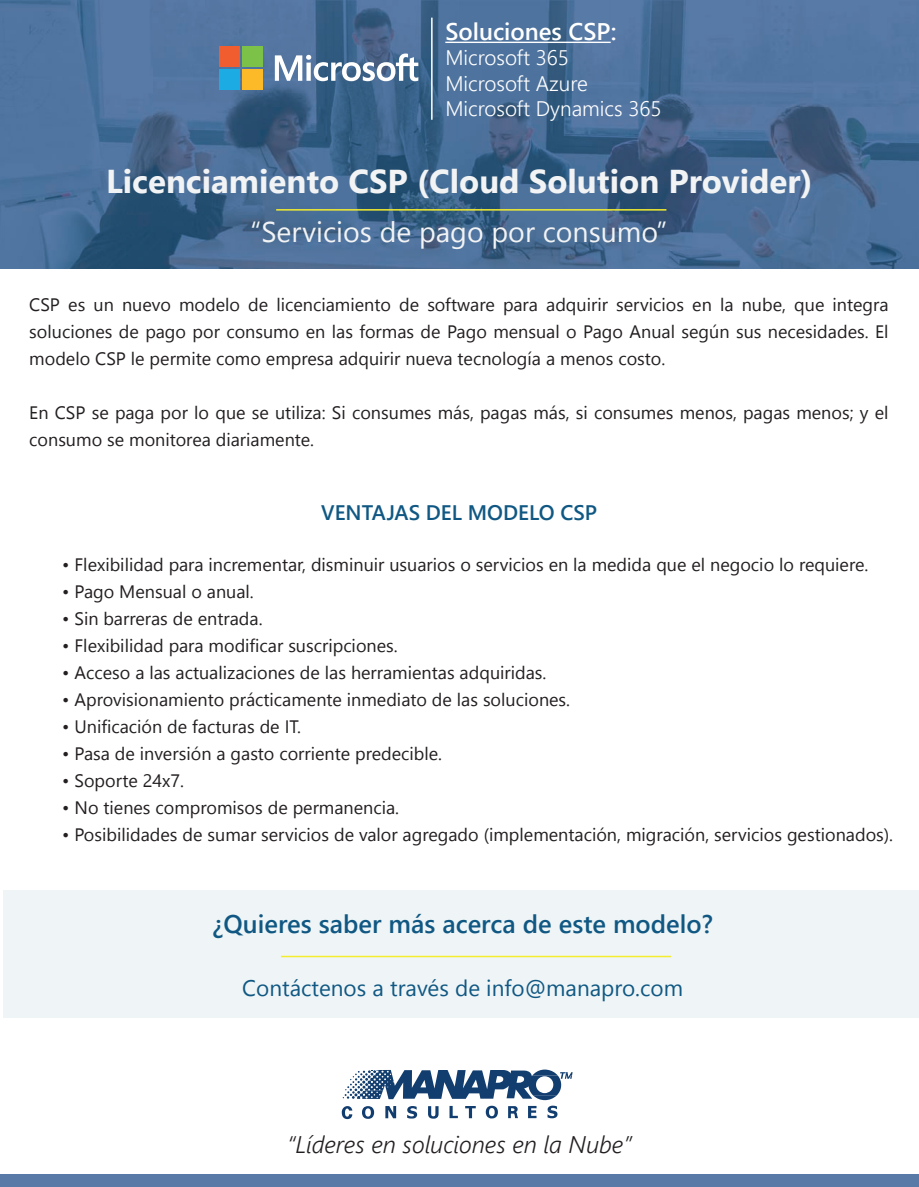
<style>
.page{position:relative;width:919px;height:1187px;background:#fff}
.page>*{position:absolute;margin:0;border:0;box-sizing:border-box;transform-origin:0 0}
.t1{font:700 33px "Segoe UI";color:#f2f3f4}
.t2{font:28.5px "Segoe UI";color:#f2f3f4}
.t3{font:600 25.5px "Segoe UI";color:#105883}
.t4{font:italic 300 24px "Segoe UI";color:#231f20}
.t5{font:600 24px "Segoe UI";color:#fff}
.t6{font:22.5px "Segoe UI";color:#105883}
.t7{font:300 21px/25.2px "Segoe UI";color:#fff}
.t8{font:600 21px "Segoe UI";color:#105883}
.t9{font:18px/27px "Segoe UI";color:#231f20;text-align:justify}
</style>
<div class="page">
<img style="left:0;top:1px;width:918px;height:268px">
<hr style="left:276px;top:209px;width:390px;height:1px;background:#f4ed2f">
<div style="left:0;top:1174px;width:918px;height:12px;background:#597aa7"></div>
<hr style="left:445px;top:42px;width:165px;height:1px;background:#fff">
<svg style="left:275px;top:54px;width:143px;height:27px"></svg>
<div style="left:220px;top:47px;width:20px;height:20px;background:#f15d2e"></div>
<div style="left:242px;top:47px;width:20px;height:20px;background:#7cc249"></div>
<div style="left:220px;top:69px;width:20px;height:20px;background:#1cabe2"></div>
<div style="left:242px;top:69px;width:20px;height:20px;background:#fcba29"></div>
<hr style="left:431px;top:18px;width:1px;height:102px;background:#fff">
<div style="left:3px;top:890px;width:915px;height:127px;background:#eff5f6"></div>
<hr style="left:281px;top:955px;width:390px;height:2px;background:#f4ed2f">
<svg style="left:341px;top:1069px;width:231px;height:50px"></svg>
<h3 class="t5" style="left:445px;top:12px;width:173px">Soluciones CSP:</h3>
<p class="t7" style="left:445px;top:45px;width:218px">Microsoft 365<br>Microsoft Azure<br>Microsoft Dynamics 365</p>
<h1 class="t1" style="left:106px;top:154px;width:708px">Licenciamiento CSP (Cloud Solution Provider)</h1>
<h2 class="t2" style="left:250px;top:209px;width:418px">“Servicios de pago por consumo”</h2>
<p class="t9" style="left:29px;top:291px;width:860px">CSP es un nuevo modelo de licenciamiento de software para adquirir servicios en la nube, que integra soluciones de pago por consumo en las formas de Pago mensual o Pago Anual según sus necesidades. El modelo CSP le permite como empresa adquirir nueva tecnología a menos costo.</p>
<p class="t9" style="left:29px;top:399px;width:860px">En CSP se paga por lo que se utiliza: Si consumes más, pagas más, si consumes menos, pagas menos; y el consumo se monitorea diariamente.</p>
<p class="t8" style="left:321px;top:495px;width:277px">VENTAJAS DEL MODELO CSP</p>
<p class="t9" style="left:62px;top:550px;width:807px">• Flexibilidad para incrementar, disminuir usuarios o servicios en la medida que el negocio lo requiere.</p>
<p class="t9" style="left:62px;top:577px;width:193px">• Pago Mensual o anual.</p>
<p class="t9" style="left:62px;top:604px;width:202px">• Sin barreras de entrada.</p>
<p class="t9" style="left:62px;top:631px;width:337px">• Flexibilidad para modificar suscripciones.</p>
<p class="t9" style="left:62px;top:658px;width:485px">• Acceso a las actualizaciones de las herramientas adquiridas.</p>
<p class="t9" style="left:62px;top:685px;width:509px">• Aprovisionamiento prácticamente inmediato de las soluciones.</p>
<p class="t9" style="left:62px;top:712px;width:240px">• Unificación de facturas de IT.</p>
<p class="t9" style="left:62px;top:739px;width:381px">• Pasa de inversión a gasto corriente predecible.</p>
<p class="t9" style="left:62px;top:766px;width:123px">• Soporte 24x7.</p>
<p class="t9" style="left:62px;top:793px;width:338px">• No tienes compromisos de permanencia.</p>
<p class="t9" style="left:62px;top:820px;width:832px">• Posibilidades de sumar servicios de valor agregado (implementación, migración, servicios gestionados).</p>
<h3 class="t3" style="left:212px;top:903px;width:502px">¿Quieres saber más acerca de este modelo?</h3>
<p class="t6" style="left:242px;top:970px;width:442px">Contáctenos a través de info@manapro.com</p>
<h3 class="t4" style="left:287px;top:1127px;width:346px">“Líderes en soluciones en la Nube”</h3>
</div>
